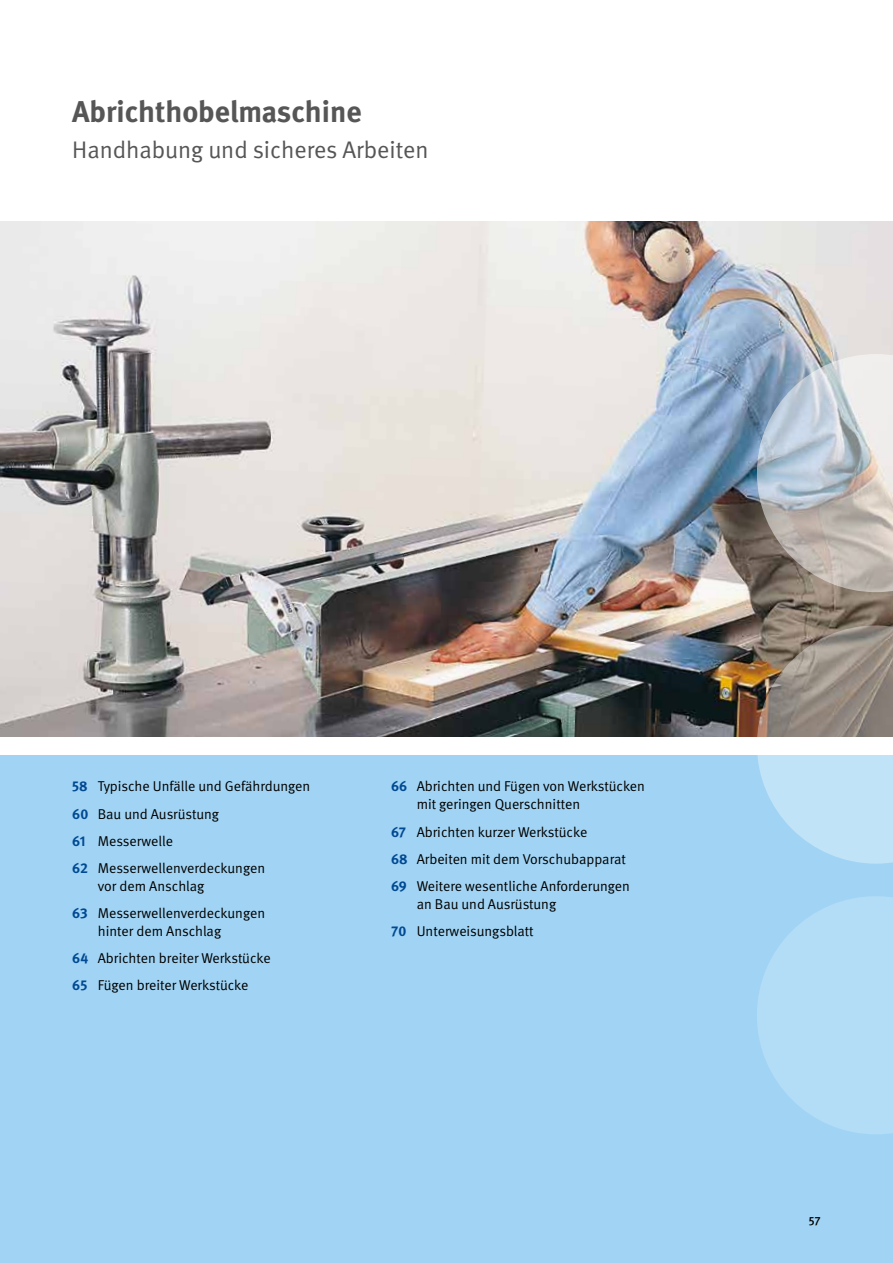
<style>
.page{position:relative;width:893px;height:1263px;background:#fff}
.page>*{position:absolute;margin:0;border:0;box-sizing:border-box;transform-origin:0 0}
.t1{font:700 30px "DGUV Meta";color:#565656}
.t2{font:24px "DGUV Meta";color:#565656}
.t3{font:14.25px/27.2px "DGUV Meta";color:#000}
.t4{font:500 12px "DGUV Meta";color:#000}
.s1{font-weight:700;color:#004993}
</style>
<div class="page">
<div style="left:0;top:755px;width:893px;height:508px;background:#a1d4f4"></div>
<img style="left:0;top:221px;width:893px;height:516px">
<svg style="left:757px;top:896px;width:136px;height:238px"></svg>
<svg style="left:757px;top:354px;width:136px;height:238px;background:#b5b8bb"></svg>
<svg style="left:757px;top:625px;width:136px;height:239px"></svg>
<h1 class="t1" style="left:72px;top:94px;width:291px">Abrichthobelmaschine</h1>
<h2 class="t2" style="left:72px;top:136px;width:358px">Handhabung und sicheres Arbeiten</h2>
<p class="t3" style="left:72px;top:773px;width:240px"><span class="s1">58</span> Typische Unfälle und Gefährdungen<br><span class="s1">60</span> Bau und Ausrüstung<br><span class="s1">61</span> Messerwelle<br><span class="s1">62</span> Messerwellenverdeckungen</p>
<p class="t3" style="left:72px;top:873px;width:194px;text-indent:26px">vor dem Anschlag<br><span class="s1">63</span> Messerwellenverdeckungen</p>
<p class="t3" style="left:72px;top:918px;width:200px;text-indent:26px">hinter dem Anschlag<br><span class="s1">64</span> Abrichten breiter Werkstücke<br><span class="s1">65</span> Fügen breiter Werkstücke</p>
<p class="t3" style="left:417px;top:778px;width:230px;line-height:18px;text-indent:-26px"><span class="s1">66</span> Abrichten und Fügen von Werkstücken mit geringen Querschnitten</p>
<p class="t3" style="left:391px;top:818px;width:240px"><span class="s1">67</span> Abrichten kurzer Werkstücke<br><span class="s1">68</span> Arbeiten mit dem Vorschubapparat<br><span class="s1">69</span> Weitere wesentliche Anforderungen</p>
<p class="t3" style="left:391px;top:891px;width:167px;text-indent:26px">an Bau und Ausrüstung<br><span class="s1">70</span> Unterweisungsblatt</p>
<p class="t4" style="left:809px;top:1213px;width:13px">57</p>
</div>
